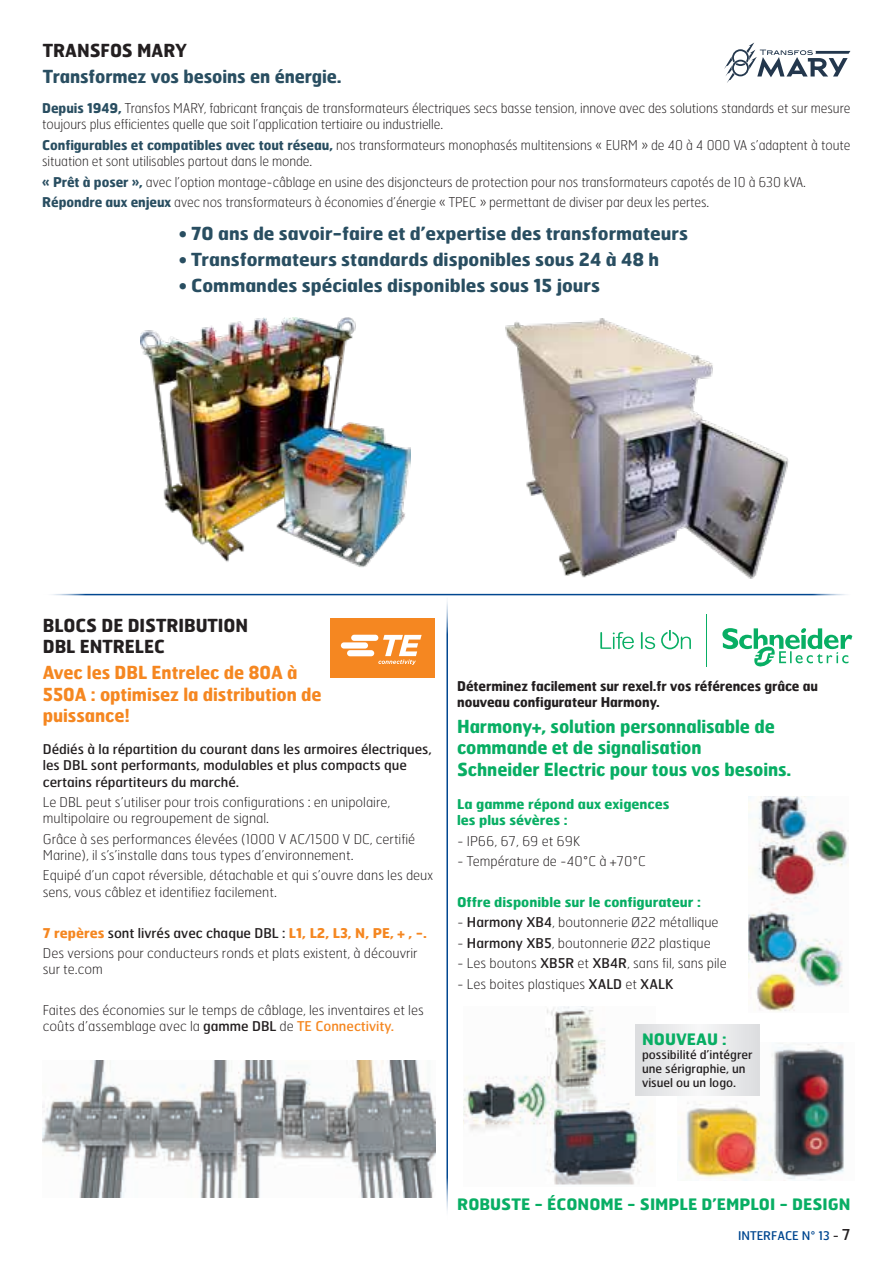
<style>
.page{position:relative;width:893px;height:1263px;background:#fff}
.page>*{position:absolute;margin:0;border:0;box-sizing:border-box;transform-origin:0 0}
.t1{font:700 18px "Hermes";color:#294e61}
.t2{font:700 18px/21.6px "Hermes";letter-spacing:-.005em;color:#08ae64;scale:.95 1}
.t3{font:700 18px/21.6px "Hermes";letter-spacing:-.005em;color:#f58721;scale:.95 1}
.t4{font:700 18px/21.6px "Hermes";letter-spacing:-.005em;color:#231f20;scale:.95 1}
.t5{font:700 18px "Hermes";color:#294e61;scale:.95 1}
.t6{font:700 15.75px "Hermes";color:#08ae64}
.t7{font:100 13.5px/16.2px "Hermes";color:#231f20}
.t8{font:100 13.5px/16.2px "Hermes";color:#231f20;scale:.95 1}
.t9{font:13.5px/16.2px "Hermes";color:#231f20}
.t10{font:700 13.5px/16.2px "Hermes";letter-spacing:-.005em;color:#231f20;scale:.95 1}
.t11{font:700 13.5px/16.2px "Hermes";color:#08ae64}
.t12{font:12px/14.4px "Hermes";color:#231f20}
.t13{font:12px "Hermes";color:#014790}
.s1{font-weight:700;color:#294e61}
.s2{font-weight:700;color:#f58721}
.s3{font-weight:400}
.s4{font-weight:400;color:#f58721}
.s5{color:#231f20}
.s6{font-size:15px;color:#231f20}
</style>
<div class="page">
<img style="left:463px;top:1006px;width:192px;height:179px">
<img style="left:677px;top:1043px;width:168px;height:137px">
<div style="left:636px;top:1025px;width:123px;height:71px;background:linear-gradient(to right,#e9e9eb,#ebebed)"></div>
<img style="left:749px;top:796px;width:99px;height:216px">
<hr style="left:43px;top:594px;width:812px;height:1px;background:#014790">
<hr style="left:446px;top:592px;width:2px;height:628px;background:#014790">
<div style="left:331px;top:618px;width:104px;height:60px;background:#f58721"></div>
<svg style="left:341px;top:635px;width:81px;height:30px"></svg>
<img style="left:42px;top:1060px;width:196px;height:138px">
<img style="left:238px;top:1060px;width:198px;height:138px">
<svg style="left:600px;top:630px;width:91px;height:19px"></svg>
<svg style="left:722px;top:628px;width:130px;height:39px"></svg>
<hr style="left:706px;top:615px;width:1px;height:52px;background:#08ae64">
<svg style="left:724px;top:43px;width:126px;height:40px"></svg>
<img style="left:140px;top:318px;width:270px;height:249px">
<img style="left:505px;top:318px;width:284px;height:261px">
<h1 class="t4" style="left:43px;top:39px;width:153px">TRANSFOS MARY</h1>
<h1 class="t5" style="left:43px;top:65px;width:316px">Transformez vos besoins en énergie.</h1>
<p class="t8" style="left:42px;top:100px;width:852px"><span class="s1">Depuis 1949,</span> Transfos MARY, fabricant français de transformateurs électriques secs basse tension, innove avec des solutions standards et sur mesure toujours plus efficientes quelle que soit l’application tertiaire ou industrielle.</p>
<p class="t8" style="left:42px;top:137px;width:852px"><span class="s1">Configurables et compatibles avec tout réseau,</span> nos transformateurs monophasés multitensions « EURM » de 40 à 4 000 VA s’adaptent à toute situation et sont utilisables partout dans le monde.</p>
<p class="t8" style="left:42px;top:171px;width:805px;line-height:20.4px"><span class="s1">« Prêt à poser »,</span> avec l’option montage-câblage en usine des disjoncteurs de protection pour nos transformateurs capotés de 10 à 630 kVA.<br><span class="s1">Répondre aux enjeux</span> avec nos transformateurs à économies d’énergie « TPEC » permettant de diviser par deux les pertes.</p>
<h1 class="t1" style="left:179px;top:222px;width:511px">• 70 ans de savoir-faire et d’expertise des transformateurs</h1>
<h1 class="t1" style="left:179px;top:248px;width:482px">• Transformateurs standards disponibles sous 24 à 48 h</h1>
<h1 class="t1" style="left:179px;top:274px;width:423px">• Commandes spéciales disponibles sous 15 jours</h1>
<h1 class="t4" style="left:43px;top:613px;width:218px">BLOCS DE DISTRIBUTION<br>DBL ENTRELEC</h1>
<h1 class="t3" style="left:43px;top:661px;width:295px">Avec les DBL Entrelec de 80A à<br>550A : optimisez la distribution de puissance!</h1>
<p class="t9" style="left:43px;top:741px;width:390px">Dédiés à la répartition du courant dans les armoires électriques, les DBL sont performants, modulables et plus compacts que certains répartiteurs du marché.</p>
<p class="t7" style="left:43px;top:794px;width:349px">Le DBL peut s’utiliser pour trois configurations : en unipolaire, multipolaire ou regroupement de signal.</p>
<p class="t7" style="left:43px;top:830px;width:374px">Grâce à ses performances élevées (1000 V AC/1500 V DC, certifié<br>Marine), il s’s’installe dans tous types d’environnement.</p>
<p class="t7" style="left:43px;top:867px;width:392px">Equipé d’un capot réversible, détachable et qui s’ouvre dans les deux sens, vous câblez et identifiez facilement.</p>
<p class="t7" style="left:43px;top:922px;width:386px;line-height:20.4px"><span class="s2">7 repères</span> <span class="s3">sont livrés avec chaque DBL :</span> <span class="s2">L1, L2, L3, N, PE, + , -.<br></span>Des versions pour conducteurs ronds et plats existent, à découvrir</p>
<p class="t7" style="left:43px;top:961px;width:62px">sur te.com</p>
<p class="t7" style="left:43px;top:1002px;width:383px">Faites des économies sur le temps de câblage, les inventaires et les coûts d’assemblage avec la <span class="s3">gamme DBL</span> de <span class="s4">TE Connectivity.</span></p>
<p class="t10" style="left:457px;top:677px;width:381px">Déterminez facilement sur rexel.fr vos références grâce au nouveau configurateur Harmony.</p>
<h1 class="t2" style="left:457px;top:715px;width:353px">Harmony+, solution personnalisable de commande et de signalisation<br>Schneider Electric pour tous vos besoins.</h1>
<p class="t11" style="left:457px;top:795px;width:214px">La gamme répond aux exigences les plus sévères :</p>
<p class="t7" style="left:457px;top:832px;width:125px">- IP66, 67, 69 et 69K</p>
<p class="t7" style="left:457px;top:853px;width:190px">- Température de -40°C à +70°C</p>
<p class="t11" style="left:457px;top:893px;width:245px">Offre disponible sur le configurateur :</p>
<p class="t7" style="left:457px;top:914px;width:263px">- <span class="s3">Harmony XB4</span>, boutonnerie Ø22 métallique</p>
<p class="t7" style="left:457px;top:934px;width:255px">- <span class="s3">Harmony XB5</span>, boutonnerie Ø22 plastique</p>
<p class="t7" style="left:457px;top:955px;width:271px">- Les boutons <span class="s3">XB5R</span> et <span class="s3">XB4R</span>, sans fil, sans pile</p>
<p class="t7" style="left:457px;top:975px;width:218px">- Les boites plastiques <span class="s3">XALD</span> et <span class="s3">XALK</span></p>
<p class="t6" style="left:642px;top:1029px;width:86px">NOUVEAU :</p>
<p class="t12" style="left:642px;top:1046px;width:112px">possibilité d’intégrer une sérigraphie, un visuel ou un logo.</p>
<p class="t6" style="left:457px;top:1194px;width:395px">ROBUSTE - ÉCONOME - SIMPLE D’EMPLOI - DESIGN</p>
<p class="t13" style="left:738px;top:1228px;width:114px">INTERFACE N° 13 <span class="s5">-</span> <span class="s6">7</span></p>
</div>
